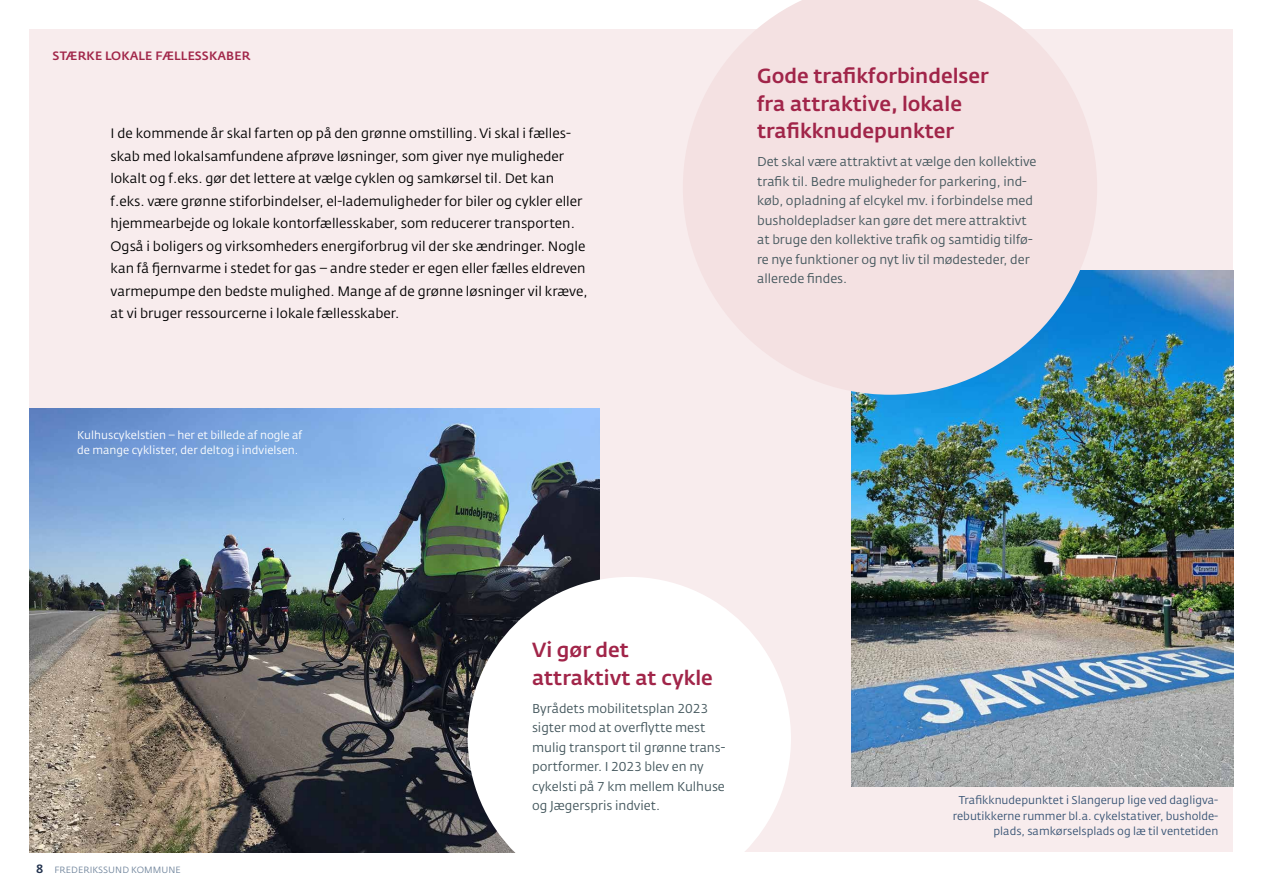
<style>
.page{position:relative;width:1263px;height:893px;background:#fff}
.page>*{position:absolute;margin:0;border:0;box-sizing:border-box;transform-origin:0 0}
.FOTO_RUB{font:500 20.25px/27.8px "Fedra Sans Std";color:#a12549}
.Brød{font:13.5px/22.5px "Fedra Sans Std";color:#000}
.brød_i_bokse{font:12.75px/19.5px "Fedra Sans Std";color:#43565c}
.t1{font:500 12px "Fedra Sans Std";letter-spacing:.01em;color:#a12649}
.t2{font:11.25px/15.3px "Fedra Sans Std";color:#375374;text-align:right}
.t3{font:11.25px/15.3px "Fedra Sans Std";color:#fff}
.t4{font:9px "Fedra Sans Std";letter-spacing:.01em;color:#73879e}
.s1{font-weight:500;font-size:12px;color:#21314d}
</style>
<div class="page">
<div style="left:30px;top:30px;width:1203px;height:822px;background:#f8eced"></div>
<img style="left:30px;top:408px;width:570px;height:445px">
<svg style="left:468px;top:577px;width:323px;height:276px;background:#ececec"></svg>
<img style="left:851px;top:271px;width:382px;height:515px">
<svg style="left:683px;top:0;width:414px;height:395px;fill:#f4e1e2"></svg>
<p class="t1" style="left:53px;top:48px;width:199px">STÆRKE LOKALE FÆLLESSKABER</p>
<p class="Brød" style="left:111px;top:122px;width:478px">I de kommende år skal farten op på den grønne omstilling. Vi skal i fælles&shy;skab med lokalsamfundene afprøve løsninger, som giver nye muligheder lokalt og f.eks. gør det lettere at vælge cyklen og samkørsel til. Det kan f.eks. være grønne stiforbindelser, el-lademuligheder for biler og cykler eller hjemmearbejde og lokale kontorfællesskaber, som reducerer transporten.<br>Også i boligers og virksomheders energiforbrug vil der ske ændringer. Nogle kan få fjernvarme i stedet for gas – andre steder er egen eller fælles eldreven varmepumpe den bedste mulighed. Mange af de grønne løsninger vil kræve, at vi bruger ressourcerne i lokale fællesskaber.</p>
<p class="t3" style="left:77px;top:427px;width:227px">Kulhuscykelstien – her et billede af nogle af de mange cyklister, der deltog i indvielsen.</p>
<h2 class="FOTO_RUB" style="left:757px;top:62px;width:233px">Gode trafikforbindelser fra attraktive, lokale trafikknudepunkter</h2>
<p class="brød_i_bokse" style="left:757px;top:152px;width:281px">Det skal være attraktivt at vælge den kollektive trafik til. Bedre muligheder for parkering, ind&shy;køb, opladning af elcykel mv. i forbindelse med busholdepladser kan gøre det mere attraktivt at bruge den kollektive trafik og samtidig tilfø&shy;re nye funktioner og nyt liv til mødesteder, der allerede findes.</p>
<p class="t4" style="left:36px;top:864px;width:146px"><span class="s1">8</span> FREDERIKSSUND KOMMUNE</p>
<h2 class="FOTO_RUB" style="left:532px;top:636px;width:182px">Vi gør det attraktivt at cykle</h2>
<p class="brød_i_bokse" style="left:532px;top:699px;width:195px">Byrådets mobilitetsplan 2023 sigter mod at overflytte mest mulig transport til grønne trans&shy;portformer. I 2023 blev en ny cykelsti på 7 km mellem Kulhuse og Jægerspris indviet.</p>
<p class="t2" style="left:953px;top:793px;width:267px">Trafikknudepunktet i Slangerup lige ved dagligva&shy;rebutikkerne rummer bl.a. cykelstativer, busholde&shy;plads, samkørselsplads og læ til ventetiden</p>
</div>
